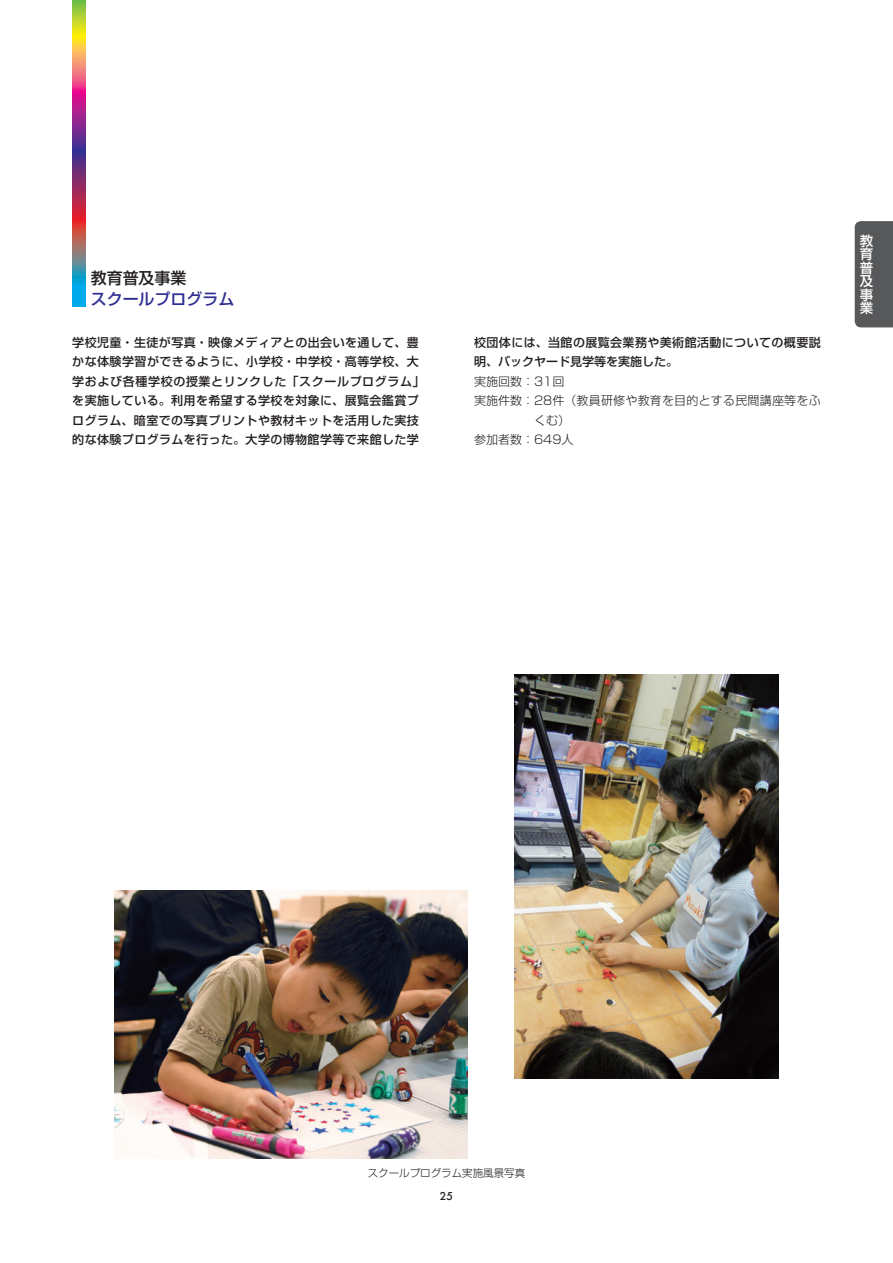
<style>
.page{position:relative;width:893px;height:1263px;background:#fff}
.page>*{position:absolute;margin:0;border:0;box-sizing:border-box;transform-origin:0 0}
.t1{font:500 15.9px "Shin Go Pro";color:#2e3092}
.t2{font:500 15.9px "Shin Go Pro";color:#231f20}
.t3{font:500 13.5px/13.5px "Shin Go Pro";color:#fff;text-align:justify}
.t4{font:500 12px/19.5px "Shin Go Pro";letter-spacing:.035em;color:#231f20}
.t5{font:300 12px "Shin Go Pro";letter-spacing:.02em;color:#231f20}
.t6{font:300 12px "Shin Go Pro";color:#231f20}
.t7{font:500 10.65px "Futura";color:#231f20}
.t8{font:300 10.5px "Shin Go Pro";color:#231f20}
</style>
<div class="page">
<div style="left:855px;top:221px;width:38px;height:106px;background:#57585a"></div>
<svg style="left:72px;top:0;width:13px;height:307px;background:#996874"></svg>
<img style="left:115px;top:891px;width:353px;height:268px">
<img style="left:514px;top:674px;width:264px;height:404px">
<h1 class="t2" style="left:91px;top:265px;width:97px">教育普及事業</h1>
<h1 class="t1" style="left:91px;top:286px;width:145px">スクールプログラム</h1>
<p class="t4" style="left:72px;top:331px;width:354px">学校児童・生徒が写真・映像メディアとの出会いを通して、豊かな体験学習ができるように、小学校・中学校・高等学校、大学および各種学校の授業とリンクした「スクールプログラム」を実施している。利用を希望する学校を対象に、展覧会鑑賞プログラム、暗室での写真プリントや教材キットを活用した実技的な体験プログラムを行った。大学の博物館学等で来館した学</p>
<p class="t4" style="left:474px;top:331px;width:348px">校団体には、当館の展覧会業務や美術館活動についての概要説明、バックヤード見学等を実施した。</p>
<p class="t5" style="left:474px;top:371px;width:92px">実施回数：31回</p>
<p class="t5" style="left:474px;top:391px;width:348px">実施件数：28件（教員研修や教育を目的とする民間講座等をふ</p>
<p class="t5" style="left:534px;top:410px;width:37px">くむ）</p>
<p class="t6" style="left:474px;top:430px;width:101px">参加者数：649人</p>
<p class="t3" style="left:860px;top:232px;width:15px">教育普及事業</p>
<p class="t8" style="left:368px;top:1164px;width:159px">スクールプログラム実施風景写真</p>
<p class="t7" style="left:440px;top:1189px;width:15px">25</p>
</div>
